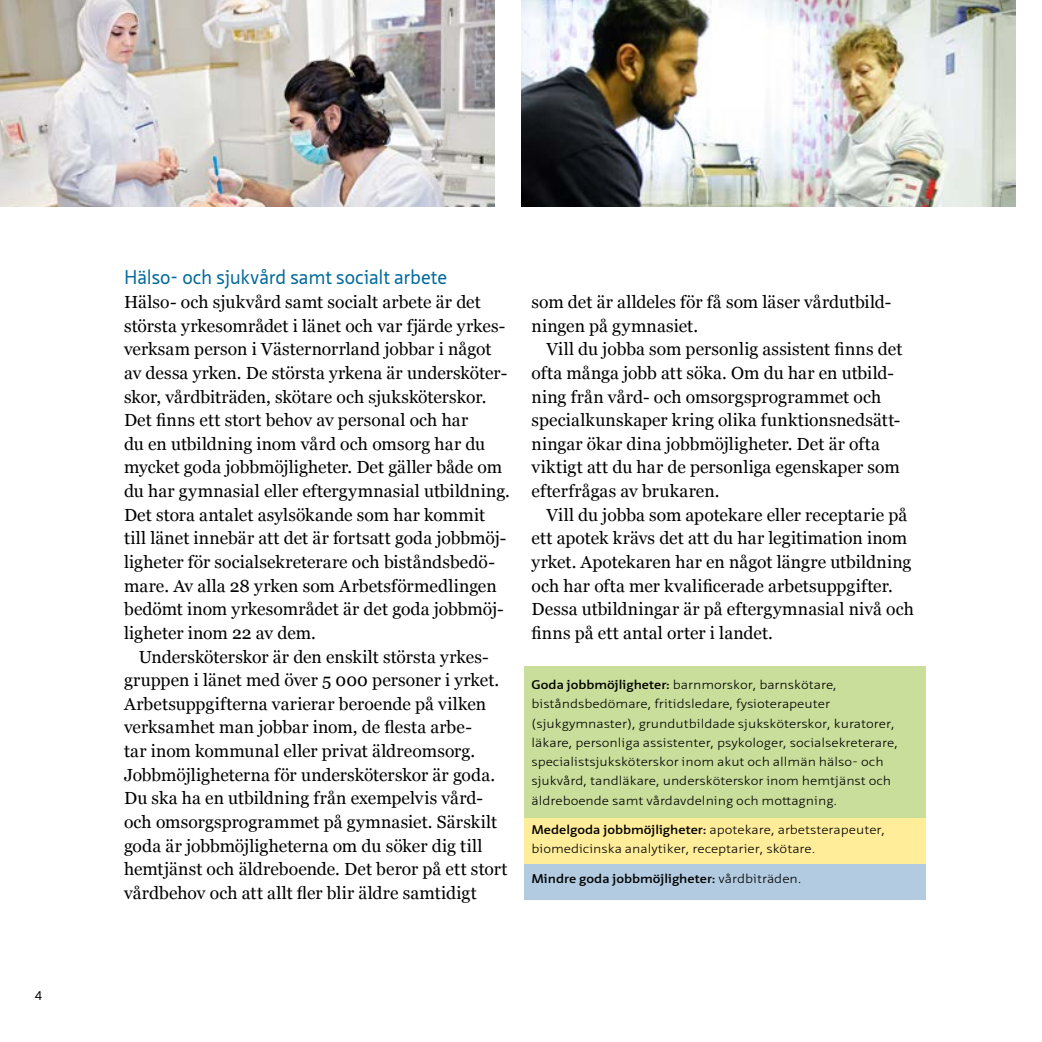
<style>
.page{position:relative;width:1042px;height:1042px;background:#fff}
.page>*{position:absolute;margin:0;border:0;box-sizing:border-box;transform-origin:0 0}
.t1{font:19.25px "Neue Sans Pro";color:#00699a}
.t2{font:17.5px/23.6px "Georgia";letter-spacing:.005em;color:#000}
.t3{font:300 12.25px/19.2px "Neue Sans Pro";color:#000;scale:1.17 1}
.t4{font:600 12.25px "Neue Sans Pro";color:#000;scale:1.17 1}
.t5{font:12.25px "Neue Sans Pro";color:#000}
.s1{font-weight:600}
.s2{font-weight:300}
</style>
<div class="page">
<img style="left:0;top:0;width:495px;height:207px">
<img style="left:521px;top:0;width:495px;height:207px">
<div style="left:524px;top:667px;width:401px;height:152px;background:#c9de9b"></div>
<div style="left:524px;top:818px;width:401px;height:46px;background:#ffed99"></div>
<div style="left:524px;top:864px;width:401px;height:35px;background:#b3cbe0"></div>
<p class="t5" style="left:35px;top:988px;width:9px">4</p>
<p class="t1" style="left:124px;top:265px;width:325px">Hälso- och sjukvård samt socialt arbete</p>
<p class="t2" style="left:124px;top:291px;width:387px">Hälso- och sjukvård samt socialt arbete är det största yrkesområdet i länet och var fjärde yrkes&shy;verksam person i Västernorrland jobbar i något av dessa yrken. De största yrkena är undersköter&shy;skor, vårdbiträden, skötare och sjuksköterskor.<br>Det finns ett stort behov av personal och har<br>du en utbildning inom vård och omsorg har du mycket goda jobbmöjligheter. Det gäller både om du har gymnasial eller eftergymnasial utbildning.<br>Det stora antalet asylsökande som har kommit till länet innebär att det är fortsatt goda jobbmöj&shy;ligheter för socialsekreterare och biståndsbedö&shy;mare. Av alla 28 yrken som Arbetsförmedlingen bedömt inom yrkesområdet är det goda jobbmöj&shy;ligheter inom 22 av dem.</p>
<p class="t2" style="left:124px;top:645px;width:385px;text-indent:15px">Undersköterskor är den enskilt största yrkes&shy;gruppen i länet med över 5 000 personer i yrket.<br>Arbetsuppgifterna varierar beroende på vilken verksamhet man jobbar inom, de flesta arbe-<br>tar inom kommunal eller privat äldreomsorg.<br>Jobbmöjligheterna för undersköterskor är goda.<br>Du ska ha en utbildning från exempelvis vård&shy;och omsorgsprogrammet på gymnasiet. Särskilt goda är jobbmöjligheterna om du söker dig till hemtjänst och äldreboende. Det beror på ett stort vårdbehov och att allt fler blir äldre samtidigt</p>
<p class="t2" style="left:531px;top:291px;width:361px">som det är alldeles för få som läser vårdutbild&shy;ningen på gymnasiet.</p>
<p class="t2" style="left:531px;top:338px;width:372px;text-indent:15px">Vill du jobba som personlig assistent finns det ofta många jobb att söka. Om du har en utbild&shy;ning från vård- och omsorgsprogrammet och specialkunskaper kring olika funktionsnedsätt&shy;ningar ökar dina jobbmöjligheter. Det är ofta viktigt att du har de personliga egenskaper som efterfrågas av brukaren.</p>
<p class="t2" style="left:531px;top:503px;width:384px;text-indent:15px">Vill du jobba som apotekare eller receptarie på ett apotek krävs det att du har legitimation inom yrket. Apotekaren har en något längre utbildning och har ofta mer kvalificerade arbetsuppgifter.<br>Dessa utbildningar är på eftergymnasial nivå och finns på ett antal orter i landet.</p>
<p class="t3" style="left:531px;top:675px;width:315px"><span class="s1">Goda jobbmöjligheter:</span> barnmorskor, barnskötare, biståndsbedömare, fritidsledare, fysioterapeuter (sjukgymnaster), grundutbildade sjuksköterskor, kuratorer, läkare, personliga assistenter, psykologer, socialsekreterare, specialistsjuksköterskor inom akut och allmän hälso- och sjukvård, tandläkare, undersköterskor inom hemtjänst och äldreboende samt vårdavdelning och mottagning.</p>
<p class="t3" style="left:531px;top:820px;width:304px"><span class="s1">Medelgoda jobbmöjligheter:</span> apotekare, arbetsterapeuter, biomedicinska analytiker, receptarier, skötare.</p>
<p class="t4" style="left:531px;top:871px;width:232px">Mindre goda jobbmöjligheter: <span class="s2">vårdbiträden.</span></p>
</div>
